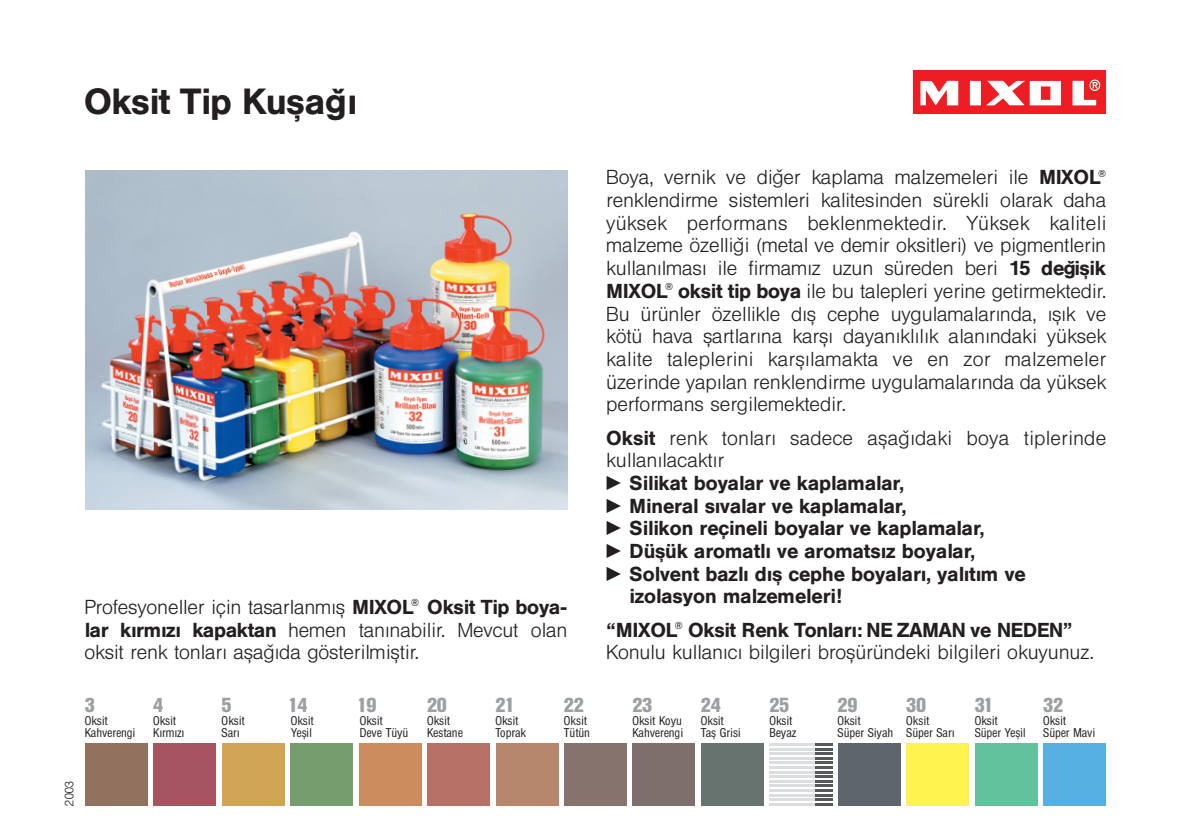
<style>
.page{position:relative;width:1191px;height:840px;background:#fff}
.page>*{position:absolute;margin:0;border:0;box-sizing:border-box;transform-origin:0 0}
.t1{font:36px "Hel Med";color:#231f20}
.t2{font:20.4px "Hel Con Bol";color:#9d9fa2}
.t3{font:20px/22.6px "Hel Lig";letter-spacing:.04em;color:#231f20}
.t4{font:20px "Hel Med";letter-spacing:.01em;color:#231f20}
.t5{font:12.4px/12.4px "Hel Con Lig";letter-spacing:.035em;color:#231f20}
.t6{font:12px "Hel Lig";color:#231f20}
.s1{font-family:"Hel Med"}
.s2{font-family:"Spe Num Mat"}
</style>
<div class="page">
<div style="left:913px;top:70px;width:193px;height:43px;background:#ee1d23"></div>
<img style="left:920px;top:79px;width:181px;height:27px">
<div style="left:85px;top:742px;width:62px;height:63px;background:#91725e"></div>
<div style="left:153px;top:742px;width:63px;height:63px;background:#a55460"></div>
<div style="left:222px;top:742px;width:62px;height:63px;background:#cfa452"></div>
<div style="left:290px;top:743px;width:63px;height:62px;background:#759d6e"></div>
<div style="left:359px;top:742px;width:62px;height:63px;background:#cc8c5d"></div>
<div style="left:427px;top:742px;width:63px;height:63px;background:#b77065"></div>
<div style="left:496px;top:742px;width:62px;height:63px;background:#b7876d"></div>
<div style="left:564px;top:742px;width:62px;height:63px;background:#87736e"></div>
<div style="left:633px;top:742px;width:62px;height:63px;background:#7d6f6c"></div>
<div style="left:701px;top:742px;width:62px;height:63px;background:#66736f"></div>
<div style="left:838px;top:742px;width:62px;height:63px;background:#5f656c"></div>
<div style="left:906px;top:742px;width:63px;height:63px;background:#fff34f"></div>
<div style="left:975px;top:742px;width:62px;height:63px;background:#61c29b"></div>
<div style="left:1043px;top:742px;width:63px;height:63px;background:#57b0e2"></div>
<hr style="left:815px;top:742px;width:17px;height:3px;background:#57585a">
<hr style="left:769px;top:742px;width:46px;height:3px;background:#dcdddf">
<hr style="left:815px;top:747px;width:17px;height:3px;background:#57585a">
<hr style="left:769px;top:747px;width:46px;height:3px;background:#dcdddf">
<svg style="left:815px;top:752px;width:17px;height:2px"></svg>
<hr style="left:769px;top:752px;width:46px;height:2px;background:#dcdddf">
<hr style="left:815px;top:756px;width:17px;height:3px;background:#57585a">
<hr style="left:769px;top:756px;width:46px;height:3px;background:#dcdddf">
<hr style="left:815px;top:761px;width:17px;height:3px;background:#57585a">
<hr style="left:769px;top:761px;width:46px;height:3px;background:#dcdddf">
<hr style="left:815px;top:765px;width:17px;height:3px;background:#57585a">
<hr style="left:769px;top:765px;width:46px;height:3px;background:#dcdddf">
<hr style="left:815px;top:770px;width:17px;height:3px;background:#57585a">
<hr style="left:769px;top:770px;width:46px;height:3px;background:#dcdddf">
<hr style="left:815px;top:774px;width:17px;height:3px;background:#57585a">
<hr style="left:769px;top:774px;width:46px;height:3px;background:#dcdddf">
<hr style="left:815px;top:779px;width:17px;height:3px;background:#57585a">
<hr style="left:769px;top:779px;width:46px;height:3px;background:#dcdddf">
<svg style="left:815px;top:784px;width:17px;height:2px"></svg>
<hr style="left:769px;top:784px;width:46px;height:2px;background:#dcdddf">
<hr style="left:815px;top:788px;width:17px;height:3px;background:#57585a">
<hr style="left:769px;top:788px;width:46px;height:3px;background:#dcdddf">
<hr style="left:815px;top:793px;width:17px;height:3px;background:#57585a">
<hr style="left:769px;top:793px;width:46px;height:3px;background:#dcdddf">
<hr style="left:815px;top:797px;width:17px;height:3px;background:#57585a">
<hr style="left:815px;top:802px;width:17px;height:3px;background:#57585a">
<hr style="left:769px;top:797px;width:46px;height:3px;background:#dcdddf">
<hr style="left:769px;top:802px;width:46px;height:3px;background:#dcdddf">
<img style="left:85px;top:170px;width:482px;height:339px">
<h1 class="t1" style="left:85px;top:88px;width:273px">Oksit Tip Kus¸agˇı</h1>
<p class="t3" style="left:85px;top:597px;width:483px;text-align:justify">Profesyoneller için tasarlanmıs¸ <span class="s1">MIXOL Oksit Tip boya&shy;lar kırmızı kapaktan</span> hemen tanınabilir. Mevcut olan oksit renk tonları as¸agˇıda gösterilmis¸tir.</p>
<p class="t2" style="left:85px;top:697px;width:11px">3</p>
<p class="t5" style="left:85px;top:715px;width:52px">Oksit<br>Kahverengi</p>
<p class="t2" style="left:153px;top:697px;width:11px">4</p>
<p class="t5" style="left:153px;top:715px;width:32px">Oksit<br>Kırmızı</p>
<p class="t2" style="left:222px;top:697px;width:11px">5</p>
<p class="t5" style="left:222px;top:715px;width:24px">Oksit<br>Sarı</p>
<p class="t2" style="left:288px;top:697px;width:21px">14</p>
<p class="t5" style="left:291px;top:715px;width:24px">Oksit<br>Yes¸il</p>
<p class="t2" style="left:357px;top:697px;width:21px">19</p>
<p class="t5" style="left:360px;top:715px;width:49px">Oksit<br>Deve Tüyü</p>
<p class="t2" style="left:427px;top:697px;width:21px">20</p>
<p class="t5" style="left:427px;top:715px;width:37px">Oksit<br>Kestane</p>
<p class="t2" style="left:496px;top:697px;width:20px">21</p>
<p class="t5" style="left:496px;top:715px;width:32px">Oksit<br>Toprak</p>
<p class="t2" style="left:564px;top:697px;width:21px">22</p>
<p class="t5" style="left:564px;top:715px;width:27px">Oksit<br>Tütün</p>
<p class="t6" style="left:65px;top:805px;width:27px;rotate:-90deg">2003</p>
<p class="t3" style="left:607px;top:168px;width:500px">Boya, vernik ve digˇer kaplama malzemeleri ile <span class="s1">MIXOL </span>renklendirme sistemleri kalitesinden sürekli olarak daha yüksek performans beklenmektedir. Yüksek kaliteli malzeme özelligˇi (metal ve demir oksitleri) ve pigmentlerin kullanılması ile firmamız uzun süreden beri <span class="s1">15 degˇis¸ik MIXOL oksit tip boya</span> ile bu talepleri yerine getirmektedir.<br>Bu ürünler özellikle dıs¸ cephe uygulamalarında, ıs¸ık ve kötü hava s¸artlarına kars¸ı dayanıklılık alanındaki yüksek kalite taleplerini kars¸ılamakta ve en zor malzemeler üzerinde yapılan renklendirme uygulamalarında da yüksek performans sergilemektedir.</p>
<p class="t3" style="left:607px;top:427px;width:500px"><span class="s1">Oksit</span> renk tonları sadece as¸agˇıdaki boya tiplerinde kullanılacaktır</p>
<p class="t4" style="left:607px;top:475px;width:299px"><span class="s2">N</span> Silikat boyalar ve kaplamalar,</p>
<p class="t4" style="left:607px;top:498px;width:301px"><span class="s2">N</span> Mineral sıvalar ve kaplamalar,</p>
<p class="t4" style="left:607px;top:521px;width:379px"><span class="s2">N</span> Silikon reçineli boyalar ve kaplamalar,</p>
<p class="t4" style="left:607px;top:543px;width:370px"><span class="s2">N</span> Düs¸ük aromatlı ve aromatsız boyalar,</p>
<p class="t4" style="left:607px;top:566px;width:420px"><span class="s2">N</span> Solvent bazlı dıs¸ cephe boyaları, yalıtım ve</p>
<p class="t4" style="left:630px;top:589px;width:213px">izolasyon malzemeleri!</p>
<p class="t4" style="left:607px;top:622px;width:467px">“MIXOL Oksit Renk Tonları: NE ZAMAN ve NEDEN”</p>
<p class="t3" style="left:607px;top:642px;width:488px">Konulu kullanıcı bilgileri bros¸üründeki bilgileri okuyunuz.</p>
<p class="t2" style="left:633px;top:697px;width:21px">23</p>
<p class="t5" style="left:633px;top:715px;width:52px">Oksit Koyu<br>Kahverengi</p>
<p class="t2" style="left:701px;top:697px;width:21px">24</p>
<p class="t5" style="left:701px;top:715px;width:41px">Oksit<br>Tas¸ Grisi</p>
<p class="t2" style="left:769px;top:697px;width:21px">25</p>
<p class="t5" style="left:769px;top:715px;width:28px">Oksit<br>Beyaz</p>
<p class="t2" style="left:838px;top:697px;width:21px">29</p>
<p class="t5" style="left:838px;top:715px;width:57px">Oksit<br>Süper Siyah</p>
<p class="t2" style="left:906px;top:697px;width:21px">30</p>
<p class="t5" style="left:906px;top:715px;width:49px">Oksit<br>Süper Sarı</p>
<p class="t2" style="left:975px;top:697px;width:20px">31</p>
<p class="t5" style="left:975px;top:715px;width:52px">Oksit<br>Süper Yes¸il</p>
<p class="t2" style="left:1043px;top:697px;width:21px">32</p>
<p class="t5" style="left:1043px;top:715px;width:53px">Oksit<br>Süper Mavi</p>
</div>
